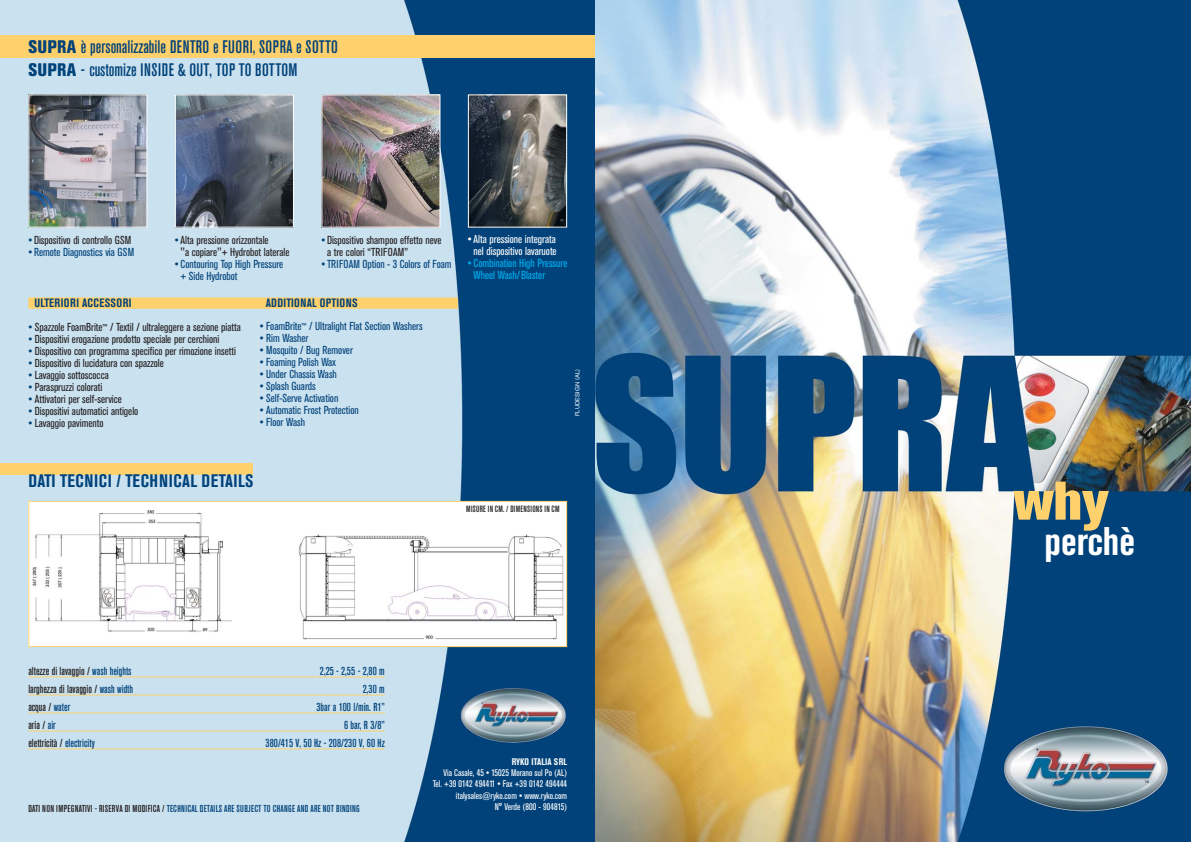
<style>
.page{position:relative;width:1191px;height:842px;background:#fff}
.page>*{position:absolute;margin:0;border:0;box-sizing:border-box;transform-origin:0 0}
.t1{font:800 53.9px "Akzidenz Grotesk BE";color:#ffd16c}
.t2{font:700 condensed 39.6px "Akzidenz Grotesk BE";color:#fff}
.t3{font:500 condensed 18px/23px "Akzidenz Grotesk BE";color:#00427a}
.t4{font:700 condensed 18px "Akzidenz Grotesk BE";letter-spacing:.035em;color:#00427a}
.t5{font:700 condensed 12px "Akzidenz Grotesk BE";letter-spacing:.035em;color:#00427a}
.t6{font:condensed 11.5px/12px "Akzidenz Grotesk BE";color:#231f20}
.t7{font:condensed 11.5px/12px "Akzidenz Grotesk BE";color:#00427a}
.t8{font:500 condensed 11.5px "Akzidenz Grotesk BE";color:#231f20}
.t9{font:500 condensed 11.5px "Akzidenz Grotesk BE";color:#00427a}
.t10{font:condensed 11.5px/12px "Akzidenz Grotesk BE";color:#fff;text-align:center}
.t11{font:condensed 11.5px/12px "Akzidenz Grotesk BE";color:#00aeef}
.t12{font:500 condensed 10px "Akzidenz Grotesk BE";letter-spacing:.03em;color:#00427a}
.t13{font:condensed 9.5px/11.4px "Akzidenz Grotesk BE";color:#fff;text-align:right}
.t14{font:700 condensed 9.5px "Akzidenz Grotesk BE";letter-spacing:.005em;color:#fff}
.t15{font:500 condensed 9px "Akzidenz Grotesk BE";letter-spacing:.03em;color:#231f20}
.t16{font:6px "Akzidenz Grotesk BE";letter-spacing:.02em;color:#fff}
.s1{font-weight:800}
.s2{color:#00427a}
.s3{color:#231f20}
</style>
<div class="page">
<img style="left:0;top:1px;width:595px;height:841px">
<div style="left:0;top:463px;width:252px;height:12px;background:#ffd16c"></div>
<svg style="left:28px;top:297px;width:430px;height:12px;background:#fbd173"></svg>
<hr style="left:28px;top:676px;width:357px;height:1px;background:#ffd16c">
<hr style="left:28px;top:694px;width:357px;height:1px;background:#ffd16c">
<hr style="left:28px;top:712px;width:357px;height:1px;background:#ffd16c">
<hr style="left:28px;top:730px;width:357px;height:1px;background:#ffd16c">
<hr style="left:28px;top:748px;width:357px;height:1px;background:#ffd16c">
<img style="left:30px;top:503px;width:535px;height:142px">
<div style="left:28px;top:501px;width:539px;height:146px;border:1px solid #ffd16c"></div>
<img style="left:595px;top:1px;width:595px;height:841px">
<div style="left:0;top:35px;width:595px;height:23px;background:#ffd16c"></div>
<img style="left:30px;top:96px;width:115px;height:130px">
<div style="left:28px;top:94px;width:119px;height:134px;border:1px solid #fff"></div>
<img style="left:177px;top:96px;width:115px;height:130px">
<div style="left:175px;top:94px;width:119px;height:134px;border:1px solid #fff"></div>
<img style="left:470px;top:96px;width:95px;height:130px">
<div style="left:468px;top:94px;width:99px;height:134px;border:1px solid #fff"></div>
<img style="left:323px;top:96px;width:115px;height:130px">
<div style="left:321px;top:94px;width:119px;height:134px;border:1px solid #fff"></div>
<h3 class="t3" style="left:28px;top:37px;width:311px"><span class="s1">SUPRA</span> è personalizzabile DENTRO e FUORI, SOPRA e SOTTO<br><span class="s1">SUPRA</span> - customize INSIDE &amp; OUT, TOP TO BOTTOM</h3>
<p class="t6" style="left:28px;top:235px;width:104px"><span class="s2">•</span> Dispositivo di controllo GSM</p>
<p class="t7" style="left:28px;top:247px;width:107px">• Remote Diagnostics via GSM</p>
<p class="t6" style="left:180px;top:235px;width:110px;text-indent:-6px"><span class="s2">•</span> Alta pressione orizzontale<br>"a copiare"+ Hydrobot laterale</p>
<p class="t7" style="left:180px;top:259px;width:104px;text-indent:-6px">• Contouring Top High Pressure + Side Hydrobot</p>
<p class="t6" style="left:327px;top:235px;width:116px;text-indent:-6px"><span class="s2">•</span> Dispositivo shampoo effetto neve a tre colori “TRIFOAM”</p>
<p class="t7" style="left:321px;top:259px;width:132px">• TRIFOAM Option - 3 Colors of Foam</p>
<p class="t5" style="left:34px;top:299px;width:99px">ULTERIORI ACCESSORI</p>
<p class="t6" style="left:28px;top:322px;width:214px"><span class="s2">•</span> Spazzole FoamBrite<sup>™</sup> / Textil / ultraleggere a sezione piatta</p>
<p class="t6" style="left:28px;top:334px;width:193px"><span class="s2">•</span> Dispositivi erogazione prodotto speciale per cerchioni</p>
<p class="t6" style="left:28px;top:346px;width:209px"><span class="s2">•</span> Dispositivo con programma specifico per rimozione insetti</p>
<p class="t6" style="left:28px;top:358px;width:137px"><span class="s2">•</span> Dispositivo di lucidatura con spazzole</p>
<p class="t6" style="left:28px;top:370px;width:82px"><span class="s2">•</span> Lavaggio sottoscocca</p>
<p class="t6" style="left:28px;top:382px;width:76px"><span class="s2">•</span> Paraspruzzi colorati</p>
<p class="t6" style="left:28px;top:394px;width:95px"><span class="s2">•</span> Attivatori per self-service</p>
<p class="t6" style="left:28px;top:406px;width:111px"><span class="s2">•</span> Dispositivi automatici antigelo</p>
<p class="t6" style="left:28px;top:418px;width:77px"><span class="s2">•</span> Lavaggio pavimento</p>
<p class="t5" style="left:266px;top:299px;width:93px">ADDITIONAL OPTIONS</p>
<p class="t7" style="left:260px;top:321px;width:164px">• FoamBrite<sup>™</sup> / Ultralight Flat Section Washers</p>
<p class="t7" style="left:260px;top:333px;width:50px">• Rim Washer</p>
<p class="t7" style="left:260px;top:345px;width:95px">• Mosquito / Bug Remover</p>
<p class="t7" style="left:260px;top:357px;width:78px">• Foaming Polish Wax</p>
<p class="t7" style="left:260px;top:369px;width:79px">• Under Chassis Wash</p>
<p class="t7" style="left:260px;top:381px;width:58px">• Splash Guards</p>
<p class="t7" style="left:260px;top:393px;width:80px">• Self-Serve Activation</p>
<p class="t7" style="left:260px;top:405px;width:101px">• Automatic Frost Protection</p>
<p class="t7" style="left:260px;top:417px;width:47px">• Floor Wash</p>
<p class="t10" style="left:468px;top:234px;width:90px">• Alta pressione integrata nel dispositivo lavaruote</p>
<p class="t11" style="left:473px;top:258px;width:95px;text-indent:-6px">• Combination High Pressure<br>Wheel Wash/Blaster</p>
<p class="t16" style="left:575px;top:416px;width:48px;rotate:-90deg">FLUDESIGN (AL)</p>
<h3 class="t4" style="left:28px;top:474px;width:227px">DATI TECNICI / TECHNICAL DETAILS</h3>
<p class="t15" style="left:466px;top:506px;width:95px">MISURE IN CM. / DIMENSIONS IN CM</p>
<p class="t8" style="left:28px;top:667px;width:105px">altezze di lavaggio / <span class="s2">wash heights</span></p>
<p class="t9" style="left:320px;top:667px;width:66px">2,25 - 2,55 - 2,80 m</p>
<p class="t8" style="left:28px;top:685px;width:106px">larghezza di lavaggio / <span class="s2">wash width</span></p>
<p class="t9" style="left:363px;top:685px;width:24px">2,30 m</p>
<p class="t8" style="left:28px;top:703px;width:43px">acqua / <span class="s2">water</span></p>
<p class="t9" style="left:316px;top:703px;width:70px">3bar a 100 l/min. R1”</p>
<p class="t8" style="left:28px;top:721px;width:29px">aria / <span class="s2">air</span></p>
<p class="t9" style="left:344px;top:721px;width:42px">6 bar, R 3/8”</p>
<p class="t8" style="left:28px;top:739px;width:68px">elettricità / <span class="s2">electricity</span></p>
<p class="t9" style="left:265px;top:739px;width:121px">380/415 V, 50 Hz - 208/230 V, 60 Hz</p>
<p class="t12" style="left:28px;top:805px;width:333px"><span class="s3">DATI NON IMPEGNATIVI - RISERVA DI MODIFICA /</span> TECHNICAL DETAILS ARE SUBJECT TO CHANGE AND ARE NOT BINDING</p>
<p class="t14" style="left:512px;top:758px;width:57px">RYKO ITALIA SRL</p>
<p class="t13" style="left:433px;top:768px;width:136px">Via Casale, 45 • 15025 Morano sul Po (AL)<br>Tel. +39 0142 494411 • Fax +39 0142 494444 italysales@ryko.com • www.ryko.com<br>N° Verde (800 - 904815)</p>
<h1 class="t1" style="left:1013px;top:482px;width:97px">why</h1>
<h2 class="t2" style="left:1044px;top:526px;width:92px">perchè</h2>
</div>
